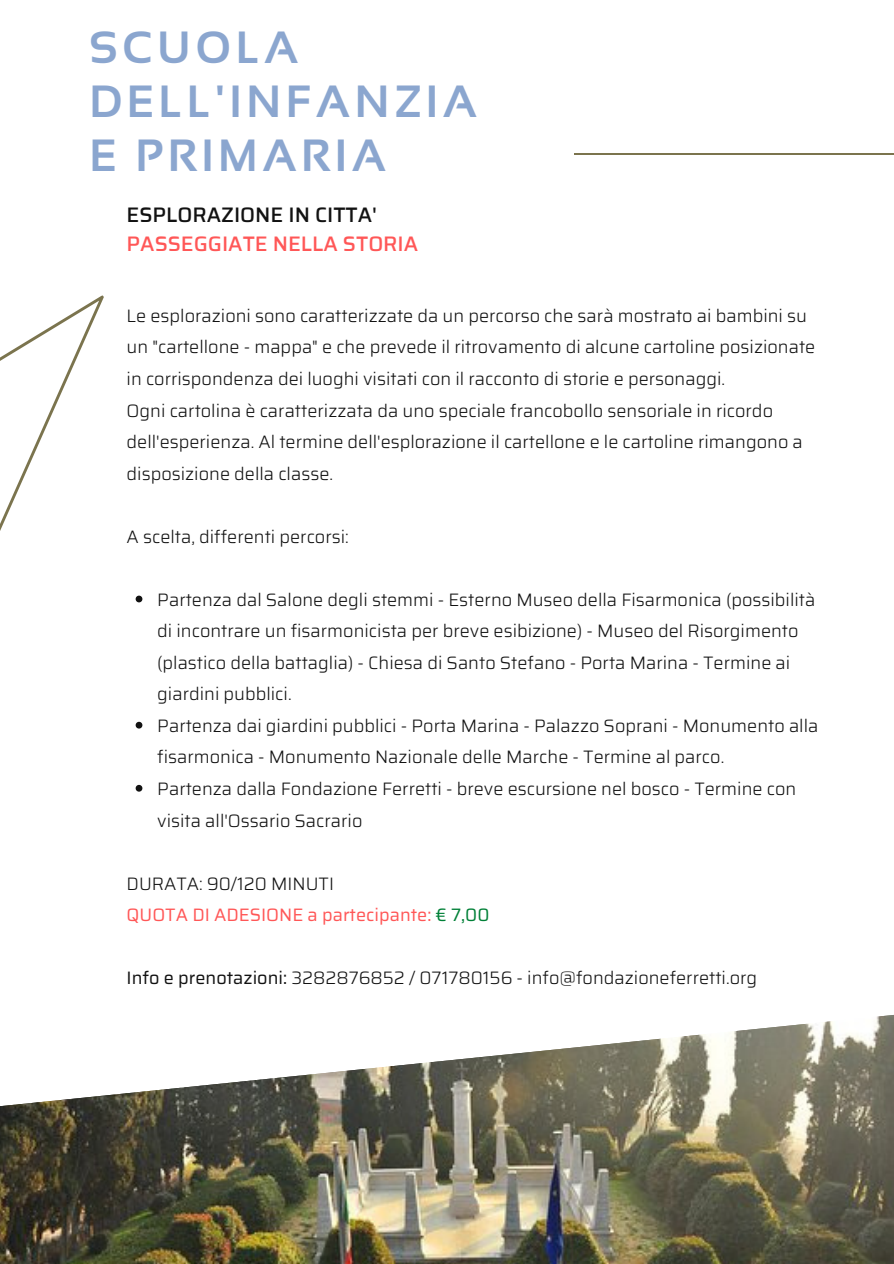
<style>
.page{position:relative;width:894px;height:1264px;background:#fff}
.page>*{position:absolute;margin:0;border:0;box-sizing:border-box;transform-origin:0 0}
.t1{font:700 45px/54px "Sansation";letter-spacing:.1em;color:#8ba6cf}
.t2{font:500 21px "Saira";color:#ff5757}
.t3{font:500 21px "Saira";color:#121212}
.t4{font:300 18px/31.5px "Saira";color:#121212}
.t5{font:18px "Saira";color:#ff5757}
.s1{color:#008037}
.s2{font-weight:400}
</style>
<div class="page">
<hr style="left:574px;top:154px;width:319px;height:1px;background:#7b744e">
<img style="left:0;top:1112px;width:893px;height:151px">
<svg style="left:0;top:1015px;width:893px;height:97px"></svg>
<svg style="left:0;top:295px;width:143px;height:497px"></svg>
<svg style="left:136px;top:595px;width:6px;height:7px"></svg>
<svg style="left:136px;top:721px;width:6px;height:7px"></svg>
<svg style="left:136px;top:785px;width:6px;height:6px"></svg>
<p class="t1" style="left:89px;top:20px;width:389px">SCUOLA<br>DELL'INFANZIA<br>E PRIMARIA</p>
<p class="t3" style="left:127px;top:198px;width:252px">ESPLORAZIONE IN CITTA'</p>
<p class="t2" style="left:127px;top:227px;width:293px">PASSEGGIATE NELLA STORIA</p>
<p class="t4" style="left:127px;top:300px;width:690px">Le esplorazioni sono caratterizzate da un percorso che sarà mostrato ai bambini su un "cartellone - mappa" e che prevede il ritrovamento di alcune cartoline posizionate in corrispondenza dei luoghi visitati con il racconto di storie e personaggi.</p>
<p class="t4" style="left:127px;top:394px;width:677px">Ogni cartolina è caratterizzata da uno speciale francobollo sensoriale in ricordo dell'esperienza. Al termine dell'esplorazione il cartellone e le cartoline rimangono a disposizione della classe.</p>
<p class="t4" style="left:127px;top:520px;width:224px">A scelta, differenti percorsi:</p>
<p class="t4" style="left:157px;top:583px;width:659px">Partenza dal Salone degli stemmi - Esterno Museo della Fisarmonica (possibilità di incontrare un fisarmonicista per breve esibizione) - Museo del Risorgimento (plastico della battaglia) - Chiesa di Santo Stefano - Porta Marina - Termine ai giardini pubblici.</p>
<p class="t4" style="left:157px;top:710px;width:662px">Partenza dai giardini pubblici - Porta Marina - Palazzo Soprani - Monumento alla fisarmonica - Monumento Nazionale delle Marche - Termine al parco.</p>
<p class="t4" style="left:157px;top:773px;width:640px">Partenza dalla Fondazione Ferretti - breve escursione nel bosco - Termine con visita all'Ossario Sacrario</p>
<p class="t4" style="left:127px;top:867px;width:209px">DURATA: 90/120 MINUTI</p>
<p class="t5" style="left:127px;top:900px;width:364px">QUOTA DI ADESIONE a partecipante: <span class="s1">€ 7,00</span></p>
<p class="t4" style="left:127px;top:962px;width:632px"><span class="s2">Info e prenotazioni:</span> 3282876852 / 071780156 - info@fondazioneferretti.org</p>
</div>
